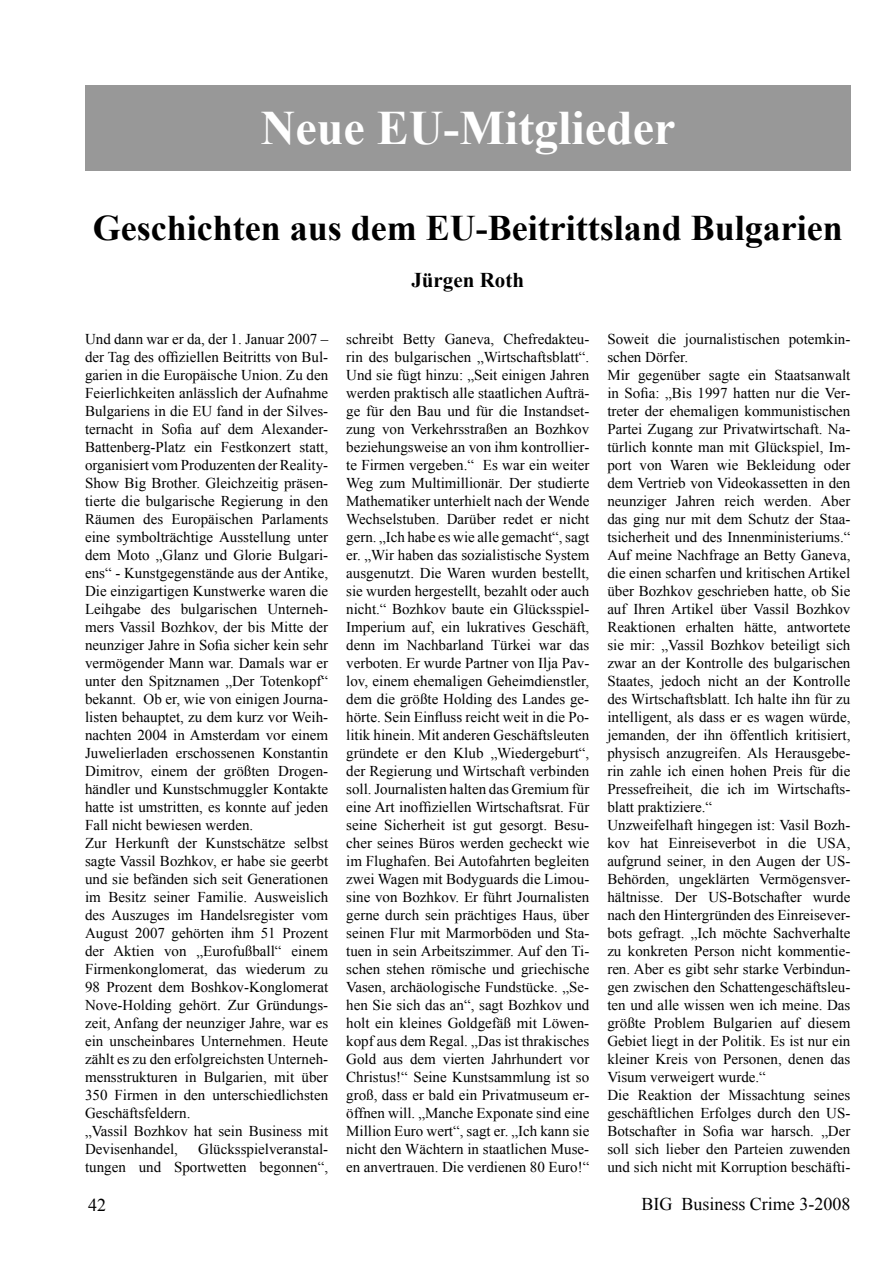
<style>
.page{position:relative;width:893px;height:1263px;background:#fff}
.page>*{position:absolute;margin:0;border:0;box-sizing:border-box;transform-origin:0 0}
.t1{font:700 48px "Times New Roman";color:#fff}
.t2{font:700 36px "Times New Roman";color:#000}
.t3{font:700 21px "Times New Roman";color:#000}
.t4{font:18px "Times New Roman";color:#000}
.t5{font:15px/18px "Times New Roman";color:#000}
</style>
<div class="page">
<div style="left:85px;top:85px;width:765px;height:85px;background:#989898"></div>
<h1 class="t1" style="left:261px;top:95px;width:416px">Neue EU-Mitglieder</h1>
<h2 class="t2" style="left:93px;top:203px;width:752px">Geschichten aus dem EU-Beitrittsland Bulgarien</h2>
<h3 class="t3" style="left:411px;top:265px;width:114px">Jürgen Roth</h3>
<p class="t5" style="left:85px;top:329px;width:245px">Und dann war er da, der 1. Januar 2007 – der Tag des offiziellen Beitritts von Bul&shy;garien in die Europäische Union. Zu den Feierlichkeiten anlässlich der Aufnahme Bulgariens in die EU fand in der Silves&shy;ternacht in Sofia auf dem Alexander-Battenberg-Platz ein Festkonzert statt, organisiert vom Produzenten der Reality-Show Big Brother. Gleichzeitig präsen&shy;tierte die bulgarische Regierung in den Räumen des Europäischen Parlaments eine symbolträchtige Ausstellung unter dem Moto „Glanz und Glorie Bulgari&shy;ens“ - Kunstgegenstände aus der Antike, Die einzigartigen Kunstwerke waren die Leihgabe des bulgarischen Unterneh&shy;mers Vassil Bozhkov, der bis Mitte der neunziger Jahre in Sofia sicher kein sehr vermögender Mann war. Damals war er unter den Spitznamen „Der Totenkopf“ bekannt. Ob er, wie von einigen Journa&shy;listen behauptet, zu dem kurz vor Weih&shy;nachten 2004 in Amsterdam vor einem Juwelierladen erschossenen Konstantin Dimitrov, einem der größten Drogen&shy;händler und Kunstschmuggler Kontakte hatte ist umstritten, es konnte auf jeden Fall nicht bewiesen werden.<br>Zur Herkunft der Kunstschätze selbst sagte Vassil Bozhkov, er habe sie geerbt und sie befänden sich seit Generationen im Besitz seiner Familie. Ausweislich des Auszuges im Handelsregister vom August 2007 gehörten ihm 51 Prozent der Aktien von „Eurofußball“ einem Firmenkonglomerat, das wiederum zu 98 Prozent dem Boshkov-Konglomerat Nove-Holding gehört. Zur Gründungs&shy;zeit, Anfang der neunziger Jahre, war es ein unscheinbares Unternehmen. Heute zählt es zu den erfolgreichsten Unterneh&shy;mensstrukturen in Bulgarien, mit über 350 Firmen in den unterschiedlichsten Geschäftsfeldern.<br>„Vassil Bozhkov hat sein Business mit Devisenhandel,</p>
<p class="t5" style="left:85px;top:1139px;width:245px;text-align:right">Glücksspielveranstal-<br>tungen und Sportwetten begonnen“,</p>
<p class="t5" style="left:346px;top:329px;width:245px;text-align:justify">schreibt Betty Ganeva, Chefredakteu&shy;rin des bulgarischen „Wirtschaftsblatt“.<br>Und sie fügt hinzu: „Seit einigen Jahren werden praktisch alle staatlichen Aufträ&shy;ge für den Bau und für die Instandset&shy;zung von Verkehrsstraßen an Bozhkov beziehungsweise an von ihm kontrollier&shy;te Firmen vergeben.“ Es war ein weiter Weg zum Multimillionär. Der studierte Mathematiker unterhielt nach der Wende Wechselstuben. Darüber redet er nicht gern. „Ich habe es wie alle gemacht“, sagt er. „Wir haben das sozialistische System ausgenutzt. Die Waren wurden bestellt, sie wurden hergestellt, bezahlt oder auch nicht.“ Bozhkov baute ein Glücksspiel-Imperium auf, ein lukratives Geschäft, denn im Nachbarland Türkei war das verboten. Er wurde Partner von Ilja Pav&shy;lov, einem ehemaligen Geheimdienstler, dem die größte Holding des Landes ge&shy;hörte. Sein Einfluss reicht weit in die Po&shy;litik hinein. Mit anderen Geschäftsleuten gründete er den Klub „Wiedergeburt“, der Regierung und Wirtschaft verbinden soll. Journalisten halten das Gremium für eine Art inoffiziellen Wirtschaftsrat. Für seine Sicherheit ist gut gesorgt. Besu&shy;cher seines Büros werden gecheckt wie im Flughafen. Bei Autofahrten begleiten zwei Wagen mit Bodyguards die Limou&shy;sine von Bozhkov. Er führt Journalisten gerne durch sein prächtiges Haus, über seinen Flur mit Marmorböden und Sta&shy;tuen in sein Arbeitszimmer. Auf den Ti&shy;schen stehen römische und griechische Vasen, archäologische Fundstücke. „Se&shy;hen Sie sich das an“, sagt Bozhkov und holt ein kleines Goldgefäß mit Löwen&shy;kopf aus dem Regal. „Das ist thrakisches Gold aus dem vierten Jahrhundert vor Christus!“ Seine Kunstsammlung ist so groß, dass er bald ein Privatmuseum er&shy;öffnen will. „Manche Exponate sind eine Million Euro wert“, sagt er. „Ich kann sie nicht den Wächtern in staatlichen Muse&shy;en anvertrauen. Die verdienen 80 Euro!“</p>
<p class="t5" style="left:607px;top:329px;width:245px">Soweit die journalistischen potemkin&shy;schen Dörfer.<br>Mir gegenüber sagte ein Staatsanwalt in Sofia: „Bis 1997 hatten nur die Ver&shy;treter der ehemaligen kommunistischen Partei Zugang zur Privatwirtschaft. Na&shy;türlich konnte man mit Glückspiel, Im&shy;port von Waren wie Bekleidung oder dem Vertrieb von Videokassetten in den neunziger Jahren reich werden. Aber das ging nur mit dem Schutz der Staa&shy;tsicherheit und des Innenministeriums.“ Auf meine Nachfrage an Betty Ganeva, die einen scharfen und kritischen Artikel über Bozhkov geschrieben hatte, ob Sie auf Ihren Artikel über Vassil Bozhkov Reaktionen erhalten hätte, antwortete sie mir: „Vassil Bozhkov beteiligt sich zwar an der Kontrolle des bulgarischen Staates, jedoch nicht an der Kontrolle des Wirtschaftsblatt. Ich halte ihn für zu intelligent, als dass er es wagen würde, jemanden, der ihn öffentlich kritisiert, physisch anzugreifen. Als Herausgebe&shy;rin zahle ich einen hohen Preis für die Pressefreiheit, die ich im Wirtschafts&shy;blatt praktiziere.“<br>Unzweifelhaft hingegen ist: Vasil Bozh&shy;kov hat Einreiseverbot in die USA, aufgrund seiner, in den Augen der US-Behörden, ungeklärten Vermögensver&shy;hältnisse. Der US-Botschafter wurde nach den Hintergründen des Einreisever&shy;bots gefragt. „Ich möchte Sachverhalte zu konkreten Person nicht kommentie&shy;ren. Aber es gibt sehr starke Verbindun&shy;gen zwischen den Schattengeschäftsleu&shy;ten und alle wissen wen ich meine. Das größte Problem Bulgarien auf diesem Gebiet liegt in der Politik. Es ist nur ein kleiner Kreis von Personen, denen das Visum verweigert wurde.“<br>Die Reaktion der Missachtung seines geschäftlichen Erfolges durch den US-Botschafter in Sofia war harsch. „Der soll sich lieber den Parteien zuwenden und sich nicht mit Korruption beschäfti-</p>
<p class="t4" style="left:88px;top:1192px;width:19px">42</p>
<p class="t4" style="left:641px;top:1191px;width:210px">BIG Business Crime 3-2008</p>
</div>
